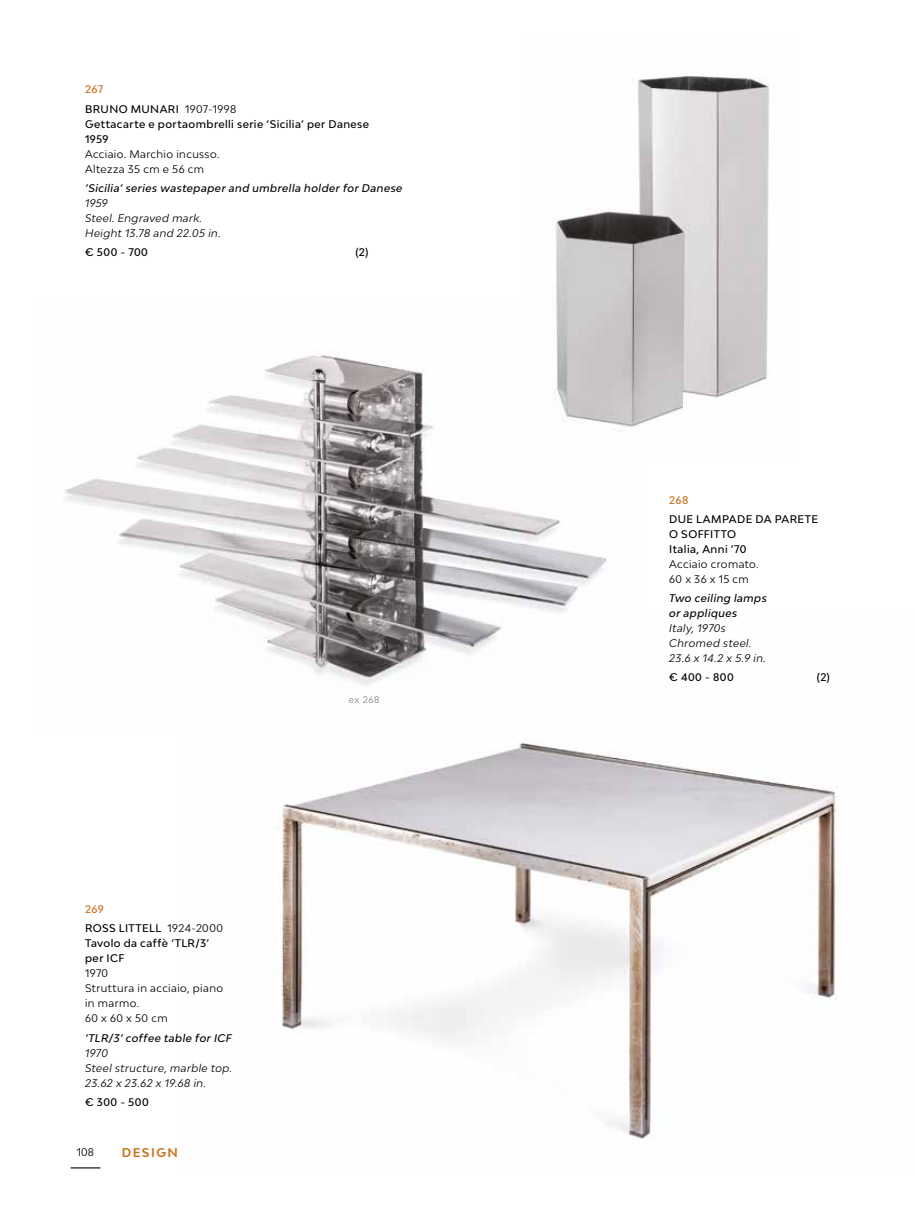
<style>
.page{position:relative;width:915px;height:1212px;background:#fff}
.page>*{position:absolute;margin:0;border:0;box-sizing:border-box;transform-origin:0 0}
.t1{font:700 12px "Bw Modelica";letter-spacing:.12em;color:#c7711c}
.t2{font:500 10.5px/15px "Bw Modelica";letter-spacing:.04em;color:#000}
.t3{font:italic 10.5px/15px "Bw Modelica";letter-spacing:.035em;color:#000}
.t4{font:10.5px/15px "Bw Modelica";letter-spacing:.035em;color:#000}
.t5{font:italic 500 10.5px/15px "Bw Modelica";letter-spacing:.04em;color:#000}
.t6{font:500 10.5px "Bw Modelica";color:#c7711c}
.t7{font:9px "Bw Modelica";color:#878787}
.s1{color:#c7711c}
.s2{font-weight:400}
</style>
<div class="page">
<img style="left:281px;top:742px;width:557px;height:398px">
<img style="left:552px;top:76px;width:218px;height:348px">
<img style="left:65px;top:299px;width:575px;height:387px">
<svg style="left:71px;top:1167px;width:29px;height:1px"></svg>
<p class="t2" style="left:85px;top:79px;width:153px;line-height:19.2px"><span class="s1">267<br></span>BRUNO MUNARI <span class="s2">1907-1998</span></p>
<p class="t2" style="left:85px;top:116px;width:285px">Gettacarte e portaombrelli serie ‘Sicilia’ per Danese<br>1959</p>
<p class="t4" style="left:85px;top:146px;width:136px">Acciaio. Marchio incusso.<br>Altezza 35 cm e 56 cm</p>
<p class="t5" style="left:85px;top:180px;width:319px">‘Sicilia’ series wastepaper and umbrella holder for Danese</p>
<p class="t3" style="left:85px;top:195px;width:137px">1959<br>Steel. Engraved mark.<br>Height 13.78 and 22.05 in.</p>
<p class="t2" style="left:85px;top:244px;width:64px">€ 500 - 700</p>
<p class="t2" style="left:355px;top:244px;width:14px">(2)</p>
<p class="t2" style="left:85px;top:899px;width:139px;line-height:19.2px"><span class="s1">269<br></span>ROSS LITTELL <span class="s2">1924-2000</span></p>
<p class="t2" style="left:85px;top:936px;width:125px">Tavolo da caffè ‘TLR/3’ per ICF</p>
<p class="t4" style="left:85px;top:966px;width:139px">1970<br>Struttura in acciaio, piano in marmo.<br>60 x 60 x 50 cm</p>
<p class="t5" style="left:85px;top:1030px;width:148px">‘TLR/3’ coffee table for ICF</p>
<p class="t3" style="left:85px;top:1045px;width:148px">1970<br>Steel structure, marble top.<br>23.62 x 23.62 x 19.68 in.</p>
<p class="t2" style="left:85px;top:1094px;width:65px">€ 300 - 500</p>
<p class="t4" style="left:77px;top:1145px;width:19px">108</p>
<p class="t1" style="left:122px;top:1144px;width:58px">DESIGN</p>
<p class="t7" style="left:348px;top:693px;width:32px">ex 268</p>
<p class="t6" style="left:669px;top:493px;width:21px">268</p>
<p class="t2" style="left:669px;top:511px;width:150px">DUE LAMPADE DA PARETE<br>O SOFFITTO<br>Italia, Anni ‘70</p>
<p class="t4" style="left:669px;top:556px;width:91px">Acciaio cromato.<br>60 x 36 x 15 cm</p>
<p class="t5" style="left:669px;top:590px;width:99px">Two ceiling lamps or appliques</p>
<p class="t3" style="left:669px;top:620px;width:98px">Italy, 1970s<br>Chromed steel.<br>23.6 x 14.2 x 5.9 in.</p>
<p class="t2" style="left:669px;top:670px;width:66px">€ 400 - 800</p>
<p class="t2" style="left:816px;top:670px;width:14px">(2)</p>
</div>
